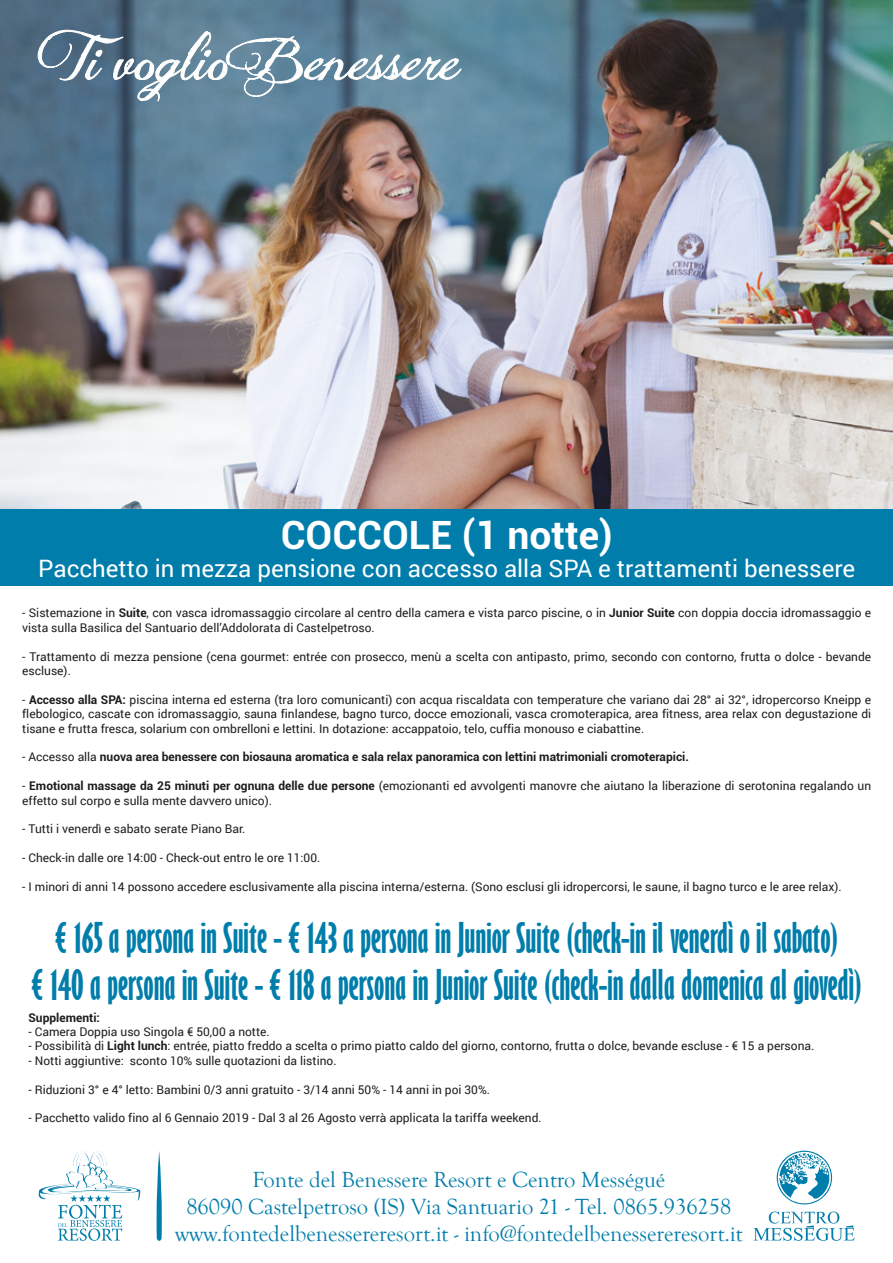
<style>
.page{position:relative;width:893px;height:1263px;background:#fff}
.page>*{position:absolute;margin:0;border:0;box-sizing:border-box;transform-origin:0 0}
.t1{font:57px "Jellyka Delicious Cake";color:#fff}
.t2{font:700 extra-condensed 39px/46.8px "Gill Sans";color:#007daa;text-align:center}
.t3{font:700 39px "Roboto";color:#fff}
.t4{font:24px "Roboto";color:#fff}
.t5{font:22.5px/27px "Goudy Old Style T";color:#007daa;text-align:center}
.t6{font:12px/14.4px "Roboto";color:#1d1d1b}
.t7{font:700 12px "Roboto";color:#1d1d1b}
.s1{font-weight:700}
.s2{font-weight:400}
</style>
<div class="page">
<img style="left:0;top:0;width:893px;height:509px">
<div style="left:0;top:509px;width:893px;height:81px;background:#007daa"></div>
<div style="left:0;top:587px;width:893px;height:212px;background:#fff"></div>
<svg style="left:38px;top:30px;width:423px;height:72px;background:#6e8da0"></svg>
<svg style="left:753px;top:1151px;width:102px;height:90px"></svg>
<svg style="left:157px;top:1151px;width:5px;height:90px"></svg>
<svg style="left:38px;top:1150px;width:103px;height:91px"></svg>
<h1 class="t1" style="left:44px;top:22px;width:419px">Ti voglio Benessere</h1>
<h2 class="t3" style="left:281px;top:507px;width:333px">COCCOLE (1 notte)</h2>
<h3 class="t4" style="left:38px;top:552px;width:818px">Pacchetto in mezza pensione con accesso alla SPA e trattamenti benessere</h3>
<p class="t6" style="left:22px;top:605px;width:851px">- Sistemazione in <span class="s1">Suite</span>, con vasca idromassaggio circolare al centro della camera e vista parco piscine, o in <span class="s1">Junior Suite</span> con doppia doccia idromassaggio e vista sulla Basilica del Santuario dell’Addolorata di Castelpetroso.</p>
<p class="t6" style="left:22px;top:649px;width:851px">- Trattamento di mezza pensione (cena gourmet: entrée con prosecco, menù a scelta con antipasto, primo, secondo con contorno, frutta o dolce - bevande escluse).</p>
<p class="t6" style="left:22px;top:692px;width:851px;text-align:justify">- <span class="s1">Accesso alla SPA:</span> piscina interna ed esterna (tra loro comunicanti) con acqua riscaldata con temperature che variano dai 28° ai 32°, idropercorso Kneipp e flebologico, cascate con idromassaggio, sauna finlandese, bagno turco, docce emozionali, vasca cromoterapica, area fitness, area relax con degustazione di tisane e frutta fresca, solarium con ombrelloni e lettini. In dotazione: accappatoio, telo, cuffia monouso e ciabattine.</p>
<p class="t7" style="left:22px;top:749px;width:668px"><span class="s2">- Accesso alla</span> nuova area benessere con biosauna aromatica e sala relax panoramica con lettini matrimoniali cromoterapici.</p>
<p class="t6" style="left:22px;top:778px;width:851px">- <span class="s1">Emotional massage da 25 minuti per ognuna delle due persone</span> (emozionanti ed avvolgenti manovre che aiutano la liberazione di serotonina regalando un effetto sul corpo e sulla mente davvero unico).</p>
<p class="t6" style="left:22px;top:821px;width:225px">- Tutti i venerdì e sabato serate Piano Bar.</p>
<p class="t6" style="left:22px;top:850px;width:300px">- Check-in dalle ore 14:00 - Check-out entro le ore 11:00.</p>
<p class="t6" style="left:22px;top:879px;width:821px">- I minori di anni 14 possono accedere esclusivamente alla piscina interna/esterna. (Sono esclusi gli idropercorsi, le saune, il bagno turco e le aree relax).</p>
<h2 class="t2" style="left:32px;top:914px;width:832px">€ 165 a persona in Suite - € 143 a persona in Junior Suite (check-in il venerdì o il sabato)<br>€ 140 a persona in Suite - € 118 a persona in Junior Suite (check-in dalla domenica al giovedì)</h2>
<p class="t7" style="left:29px;top:1009px;width:73px">Supplementi:</p>
<p class="t6" style="left:29px;top:1024px;width:243px">- Camera Doppia uso Singola € 50,00 a notte.</p>
<p class="t6" style="left:29px;top:1038px;width:787px">- Possibilità di <span class="s1">Light lunch</span>: entrée, piatto freddo a scelta o primo piatto caldo del giorno, contorno, frutta o dolce, bevande escluse - € 15 a persona.</p>
<p class="t6" style="left:29px;top:1053px;width:309px">- Notti aggiuntive: sconto 10% sulle quotazioni da listino.</p>
<p class="t6" style="left:29px;top:1081px;width:463px">- Riduzioni 3° e 4° letto: Bambini 0/3 anni gratuito - 3/14 anni 50% - 14 anni in poi 30%.</p>
<p class="t6" style="left:29px;top:1110px;width:515px">- Pacchetto valido fino al 6 Gennaio 2019 - Dal 3 al 26 Agosto verrà applicata la tariffa weekend.</p>
<h3 class="t5" style="left:175px;top:1166px;width:569px">Fonte del Benessere Resort e Centro Mességué<br>86090 Castelpetroso (IS) Via Santuario 21 - Tel. 0865.936258 www.fontedelbenessereresort.it - info@fontedelbenessereresort.it</h3>
</div>
